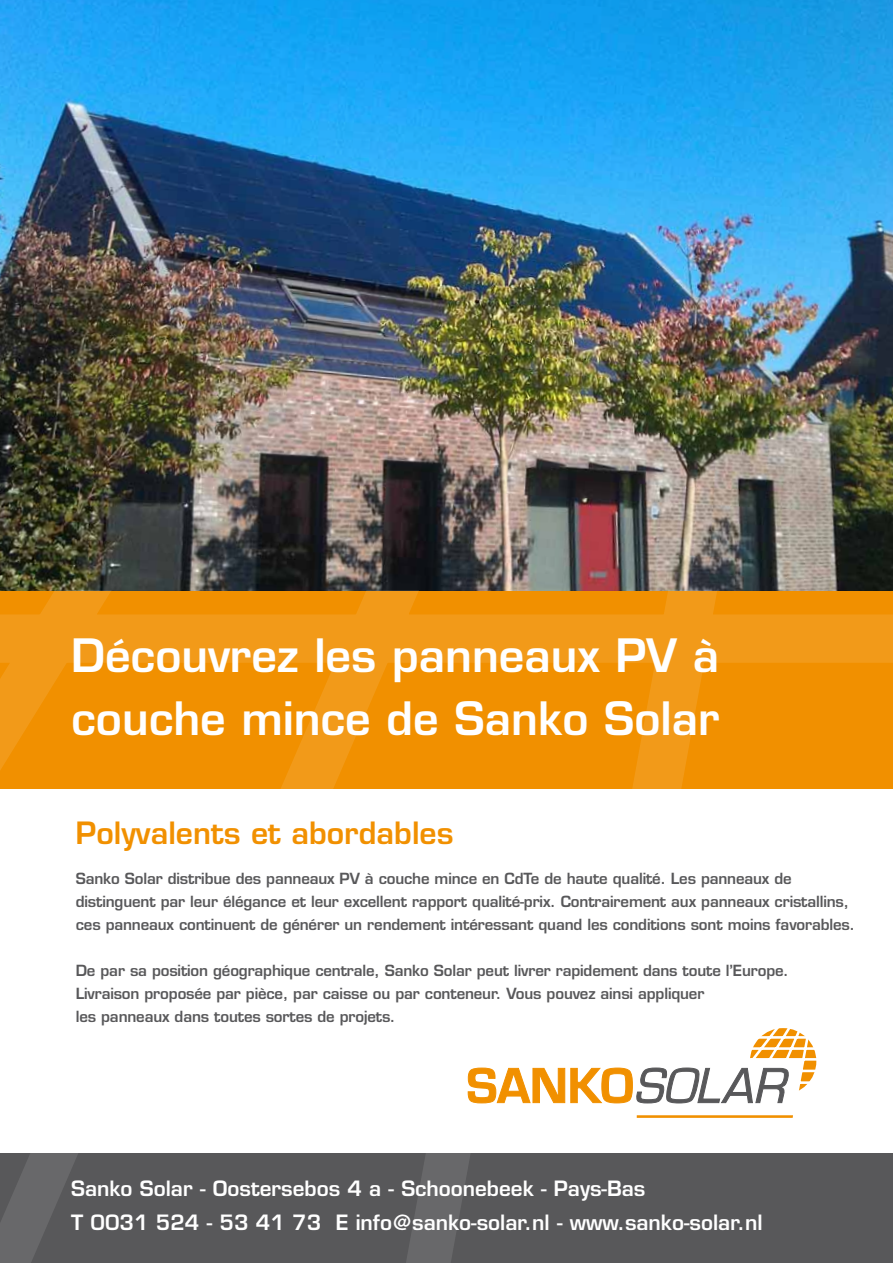
<style>
.page{position:relative;width:893px;height:1263px;background:#fff}
.page>*{position:absolute;margin:0;border:0;box-sizing:border-box;transform-origin:0 0}
.t1{font:600 44.85px/62.8px "Eurostile";color:#fff}
.t2{font:600 30px "Eurostile";color:#f19000}
.t3{font:600 20.55px/33.6px "Eurostile";color:#fff}
.t4{font:600 15px/23.1px "Eurostile";letter-spacing:-.01em;color:#58585a}
</style>
<div class="page">
<img style="left:0;top:0;width:893px;height:591px">
<svg style="left:0;top:591px;width:893px;height:197px;background:#f19308"></svg>
<div style="left:0;top:1154px;width:893px;height:109px;background:#58585a"></div>
<svg style="left:0;top:1154px;width:470px;height:109px"></svg>
<svg style="left:467px;top:1028px;width:350px;height:90px"></svg>
<hr style="left:637px;top:1115px;width:156px;height:3px;background:#f19000">
<h1 class="t1" style="left:71px;top:624px;width:650px">Découvrez les panneaux PV à couche mince de Sanko Solar</h1>
<h2 class="t2" style="left:76px;top:814px;width:379px">Polyvalents et abordables</h2>
<p class="t4" style="left:76px;top:866px;width:781px">Sanko Solar distribue des panneaux PV à couche mince en CdTe de haute qualité. Les panneaux de distinguent par leur élégance et leur excellent rapport qualité-prix. Contrairement aux panneaux cristallins, ces panneaux continuent de générer un rendement intéressant quand les conditions sont moins favorables.</p>
<p class="t4" style="left:76px;top:959px;width:714px">De par sa position géographique centrale, Sanko Solar peut livrer rapidement dans toute l’Europe.<br>Livraison proposée par pièce, par caisse ou par conteneur. Vous pouvez ainsi appliquer<br>les panneaux dans toutes sortes de projets.</p>
<h3 class="t3" style="left:71px;top:1171px;width:693px">Sanko Solar - Oostersebos 4 a - Schoonebeek - Pays-Bas<br>T 0031 524 - 53 41 73 E info@sanko-solar.nl - www.sanko-solar.nl</h3>
</div>
